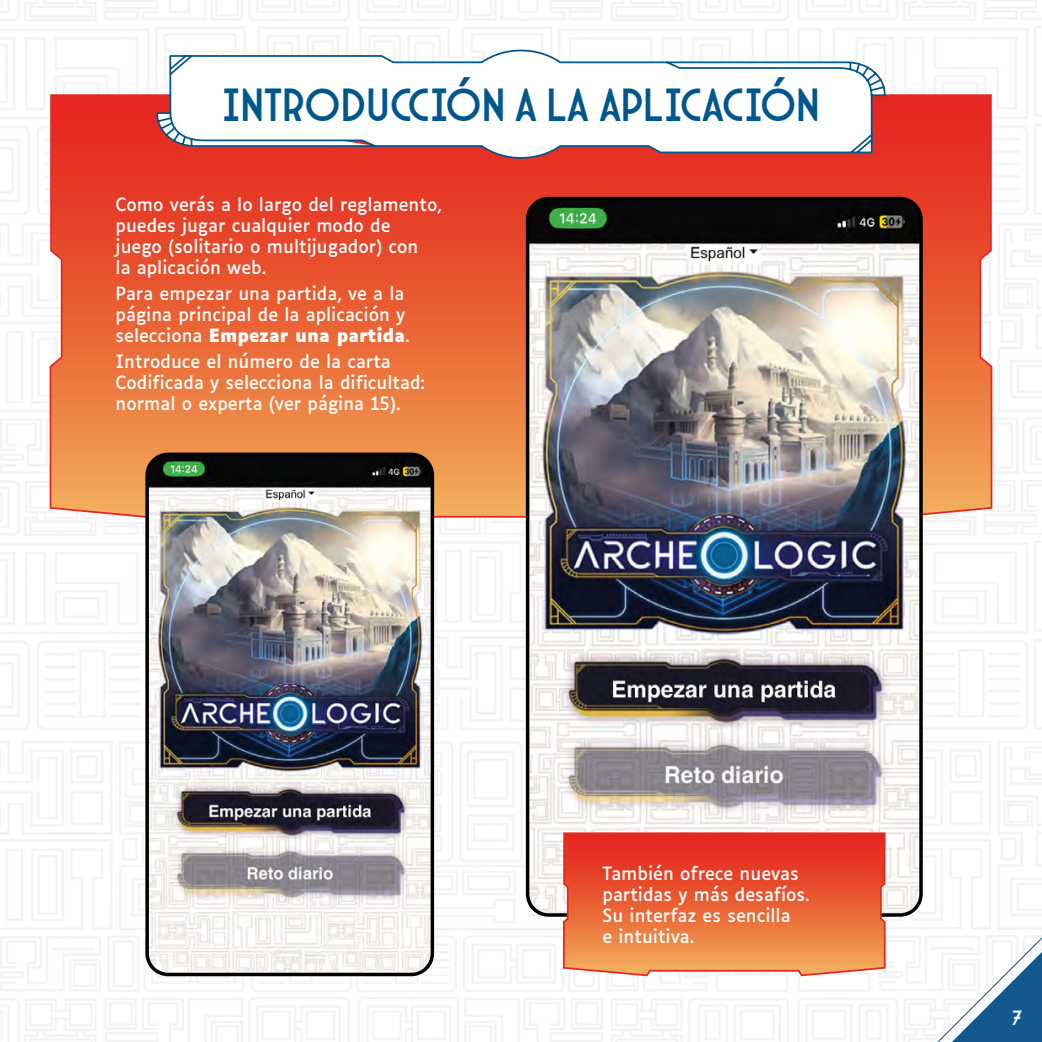
<style>
.page{position:relative;width:1042px;height:1042px;background:#fff}
.page>*{position:absolute;margin:0;border:0;box-sizing:border-box;transform-origin:0 0}
.t1{font:47.25px "Arcane Nine";letter-spacing:-.015em;color:#00578e}
.t2{font:21px "Arcane Nine";color:#fff}
.t3{font:17.5px/21px "Luciole";color:#fff}
.s1{font-weight:700}
</style>
<div class="page">
<svg style="left:49px;top:93px;width:944px;height:440px;background:#ea623b"></svg>
<img style="left:528px;top:198px;width:393px;height:717px">
<div style="left:526px;top:197px;width:397px;height:720px;border:4px solid #000;border-radius:21px"></div>
<img style="left:147px;top:454px;width:285px;height:520px">
<div style="left:145px;top:452px;width:289px;height:524px;border:4px solid #000;border-radius:21px"></div>
<svg style="left:156px;top:49px;width:730px;height:111px"></svg>
<svg style="left:562px;top:831px;width:324px;height:146px;background:#ea663f"></svg>
<svg style="left:913px;top:903px;width:129px;height:139px"></svg>
<h1 class="t1" style="left:222px;top:77px;width:599px">INTRODUCCIÓN A LA APLICACIÓN</h1>
<p class="t3" style="left:116px;top:192px;width:328px">Como verás a lo largo del reglamento, puedes jugar cualquier modo de<br>juego (solitario o multijugador) con<br>la aplicación web.</p>
<p class="t3" style="left:116px;top:281px;width:295px">Para empezar una partida, ve a la página principal de la aplicación y selecciona <span class="s1">Empezar una partida</span>.</p>
<p class="t3" style="left:116px;top:349px;width:311px">Introduce el número de la carta<br>Codificada y selecciona la dificultad: normal o experta (ver página 15).</p>
<p class="t3" style="left:602px;top:861px;width:209px">También ofrece nuevas partidas y más desafíos.<br>Su interfaz es sencilla<br>e intuitiva.</p>
<p class="t2" style="left:1012px;top:1005px;width:12px">7</p>
</div>
